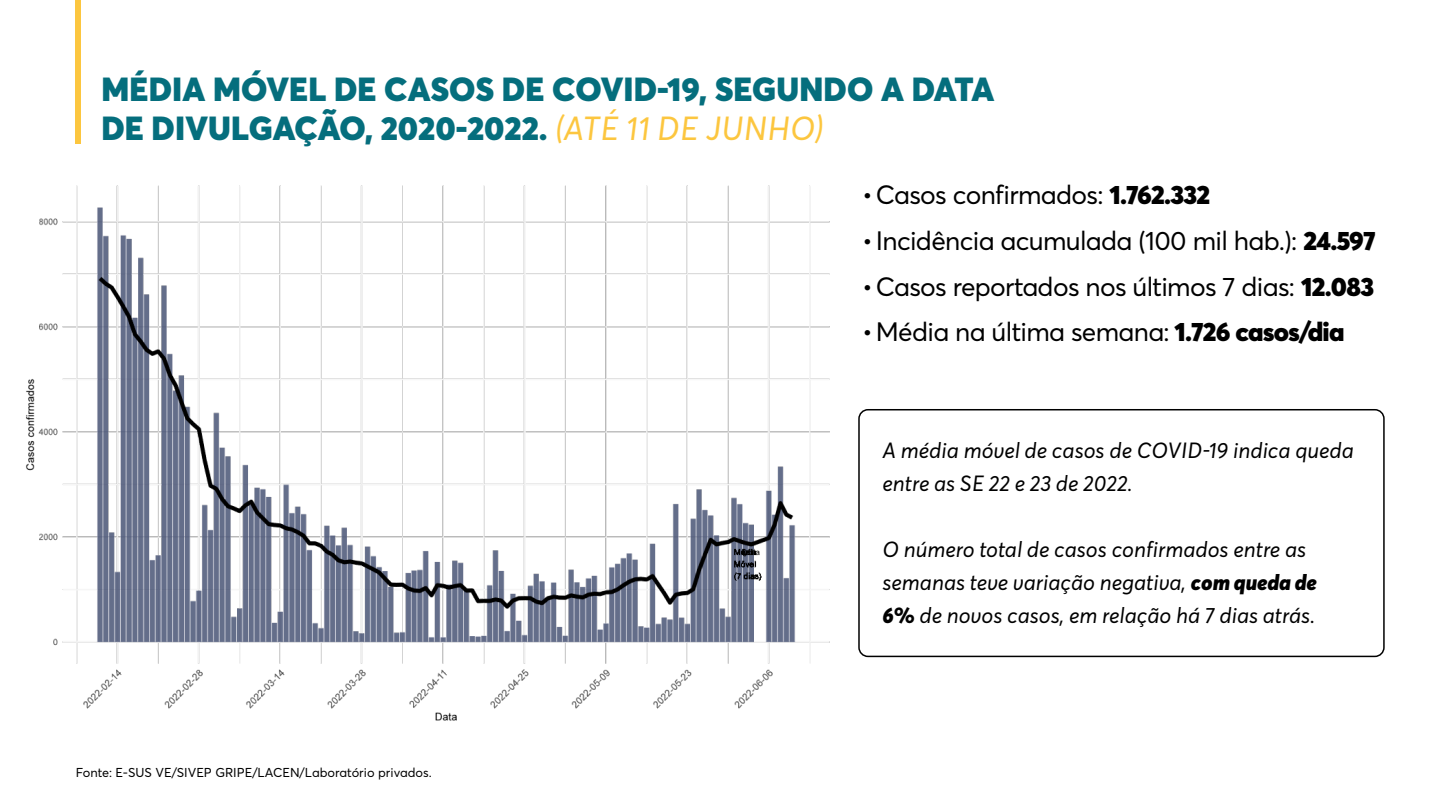
<style>
.page{position:relative;width:1440px;height:810px;background:#fff}
.page>*{position:absolute;margin:0;border:0;box-sizing:border-box;transform-origin:0 0}
.t1{font:900 33px/39px "Averta";letter-spacing:.005em;color:#056e7d}
.t2{font:26.25px "Averta";letter-spacing:-.025em;color:#000}
.t3{font:italic 21.75px/33px "Averta";color:#000}
.t4{font:12.75px "Averta";color:#000}
.s1{font-weight:400;font-style:italic;color:#fcc63f}
.s2{font-weight:900}
</style>
<div class="page">
<div style="left:75px;top:0;width:6px;height:144px;background:#fcc63f"></div>
<img style="left:26px;top:185px;width:804px;height:536px">
<div style="left:858px;top:409px;width:527px;height:248px;border:2px solid #000;border-radius:9px"></div>
<h1 class="t1" style="left:101px;top:70px;width:894px">MÉDIA MÓVEL DE CASOS DE COVID-19, SEGUNDO A DATA<br>DE DIVULGAÇÃO, 2020-2022. <span class="s1">(ATÉ 11 DE JUNHO)</span></h1>
<p class="t2" style="left:862px;top:178px;width:349px">•Casos confirmados: <span class="s2">1.762.332</span></p>
<p class="t2" style="left:862px;top:224px;width:515px">•Incidência acumulada (100 mil hab.): <span class="s2">24.597</span></p>
<p class="t2" style="left:862px;top:270px;width:513px">•Casos reportados nos últimos 7 dias: <span class="s2">12.083</span></p>
<p class="t2" style="left:862px;top:316px;width:484px">•Média na última semana: <span class="s2">1.726 casos/dia</span></p>
<p class="t3" style="left:883px;top:435px;width:473px">A média móvel de casos de COVID-19 indica queda entre as SE 22 e 23 de 2022.</p>
<p class="t4" style="left:76px;top:764px;width:357px">Fonte: E-SUS VE/SIVEP GRIPE/LACEN/Laboratório privados.</p>
<p class="t3" style="left:883px;top:534px;width:436px">O número total de casos confirmados entre as semanas teve variação negativa, <span class="s2">com queda de<br>6%</span> de novos casos, em relação há 7 dias atrás.</p>
</div>
